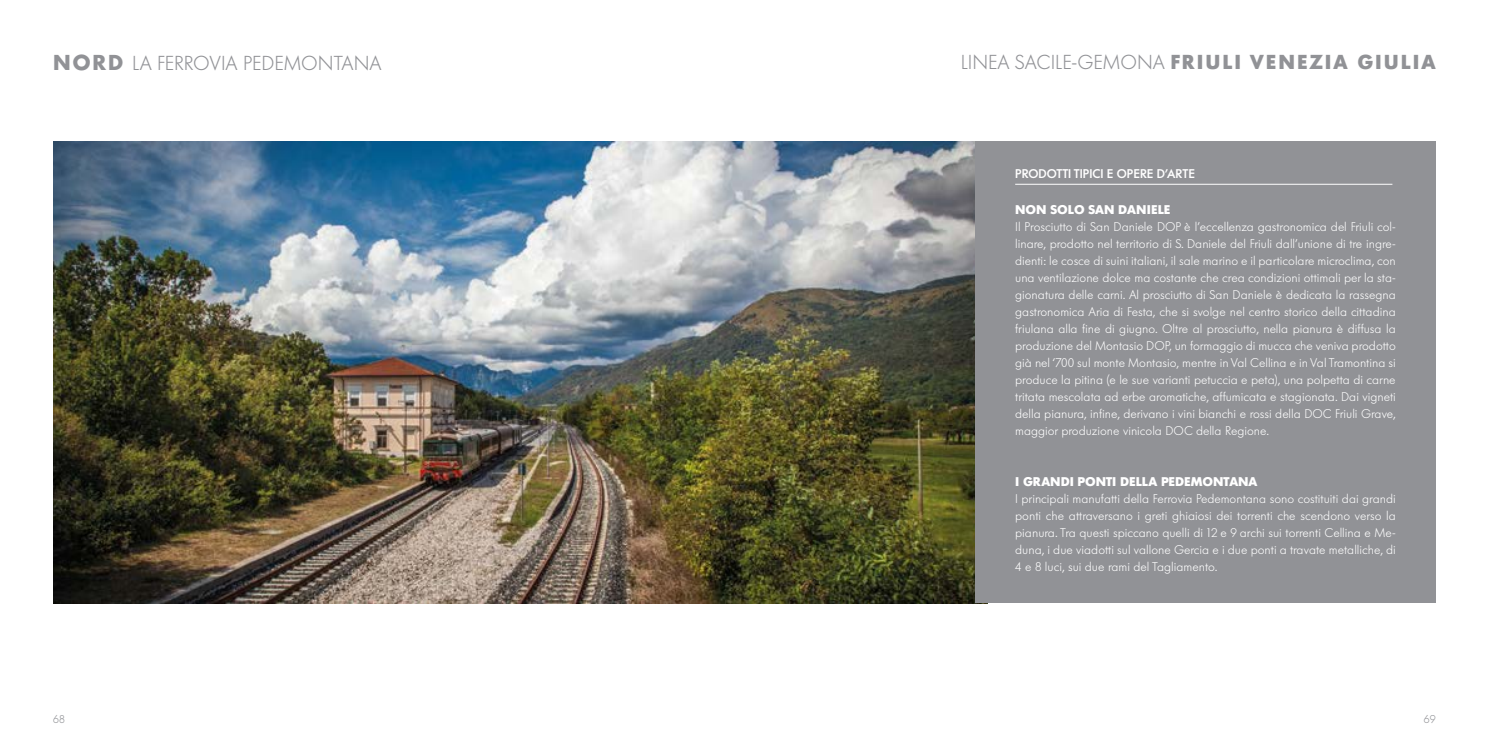
<style>
.page{position:relative;width:1489px;height:745px;background:#fff}
.page>*{position:absolute;margin:0;border:0;box-sizing:border-box;transform-origin:0 0}
.t1{font:700 20px "Futura Serie BQ";letter-spacing:.1em;color:#919296}
.t2{font:300 20px "Futura Serie BQ";color:#919296}
.t3{font:300 12.5px/17px "Futura Serie BQ";color:#fff;text-align:justify}
.t4{font:700 12.5px "Futura Serie BQ";color:#fff}
.t5{font:500 12.5px "Futura Serie BQ";color:#fff}
.t6{font:300 11.25px "Futura BQ";color:#919296}
.s1{font-family:"Futura Std";font-weight:700}
.s2{font-weight:300}
</style>
<div class="page">
<img style="left:53px;top:141px;width:933px;height:461px">
<div style="left:975px;top:142px;width:460px;height:460px;background:#919296"></div>
<hr style="left:1015px;top:184px;width:377px;height:1px;background:#fff">
<h1 class="t2" style="left:53px;top:51px;width:330px"><span class="s1">NORD</span> LA FERROVIA PEDEMONTANA</h1>
<h1 class="t1" style="left:960px;top:50px;width:476px"><span class="s2">LINEA SACILE-GEMONA</span> FRIULI VENEZIA GIULIA</h1>
<p class="t5" style="left:1015px;top:166px;width:181px">PRODOTTI TIPICI E OPERE D’ARTE</p>
<p class="t4" style="left:1015px;top:202px;width:157px">NON SOLO SAN DANIELE</p>
<p class="t3" style="left:1015px;top:218px;width:382px">Il Prosciutto di San Daniele DOP è l’eccellenza gastronomica del Friuli col&shy;linare, prodotto nel territorio di S. Daniele del Friuli dall’unione di tre ingre&shy;dienti: le cosce di suini italiani, il sale marino e il particolare microclima, con una ventilazione dolce ma costante che crea condizioni ottimali per la sta&shy;gionatura delle carni. Al prosciutto di San Daniele è dedicata la rassegna gastronomica Aria di Festa, che si svolge nel centro storico della cittadina friulana alla fine di giugno. Oltre al prosciutto, nella pianura è diffusa la produzione del Montasio DOP, un formaggio di mucca che veniva prodotto già nel ‘700 sul monte Montasio, mentre in Val Cellina e in Val Tramontina si produce la pitina (e le sue varianti petuccia e peta), una polpetta di carne tritata mescolata ad erbe aromatiche, affumicata e stagionata. Dai vigneti della pianura, infine, derivano i vini bianchi e rossi della DOC Friuli Grave, maggior produzione vinicola DOC della Regione.</p>
<p class="t4" style="left:1015px;top:474px;width:244px">I GRANDI PONTI DELLA PEDEMONTANA</p>
<p class="t3" style="left:1015px;top:490px;width:382px">I principali manufatti della Ferrovia Pedemontana sono costituiti dai grandi ponti che attraversano i greti ghiaiosi dei torrenti che scendono verso la pianura. Tra questi spiccano quelli di 12 e 9 archi sui torrenti Cellina e Me&shy;duna, i due viadotti sul vallone Gercia e i due ponti a travate metalliche, di 4 e 8 luci, sui due rami del Tagliamento.</p>
<p class="t6" style="left:53px;top:711px;width:13px">68</p>
<p class="t6" style="left:1423px;top:711px;width:13px">69</p>
</div>
